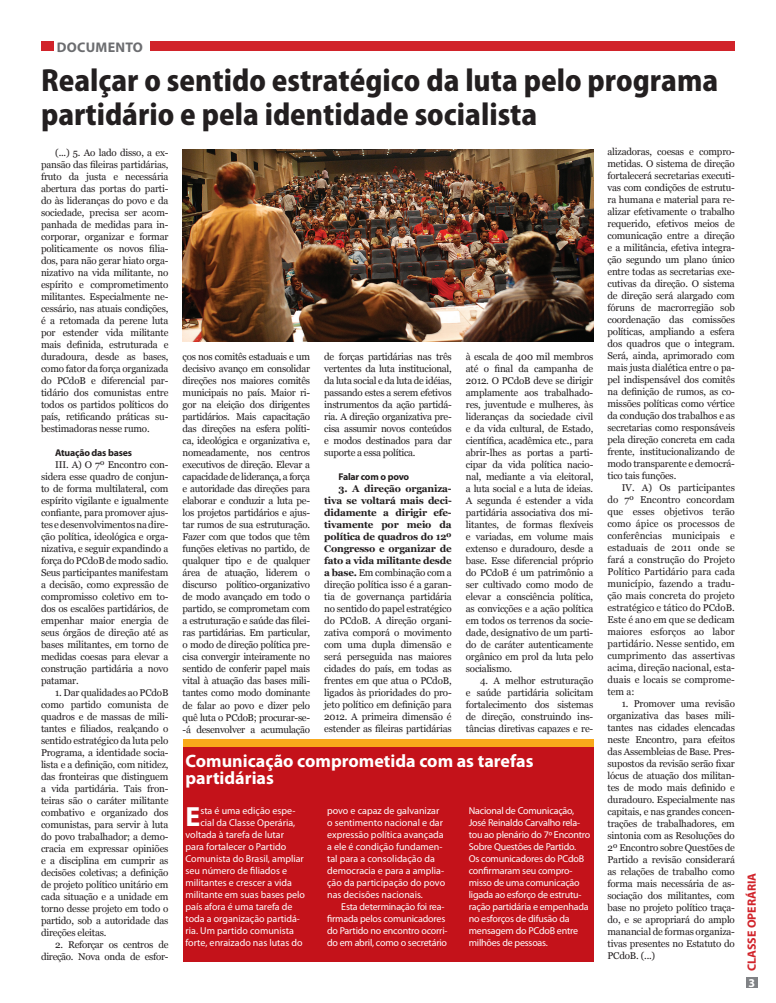
<style>
.page{position:relative;width:776px;height:1003px;background:#fff}
.page>*{position:absolute;margin:0;border:0;box-sizing:border-box;transform-origin:0 0}
.t1{font:800 28px/33.6px "Koz Go Pro";color:#231f20}
.t2{font:700 27.8px "Myriad Pro";color:#fff}
.t3{font:700 18px/17px "Myriad Pro";color:#fff}
.t4{font:700 14px "Myriad Pro";color:#6c6d70}
.t5{font:700 12px "Myriad Pro";color:#d1232a}
.t6{font:700 12px "Myriad Pro";color:#fff}
.t7{font:10px/12px "Myriad Pro";letter-spacing:-.005em;color:#fff}
.t8{font:9.8px/12px "Georgia";letter-spacing:-.02em;color:#231f20;text-align:justify}
.t9{font:700 9.8px "Myriad Pro";letter-spacing:-.02em;color:#231f20}
.s1{font-weight:700}
</style>
<div class="page">
<div style="left:183px;top:742px;width:410px;height:219px;background:#c4121a"></div>
<div style="left:41px;top:41px;width:13px;height:10px;background:#d1232a"></div>
<div style="left:150px;top:41px;width:584px;height:10px;background:#d1232a"></div>
<div style="left:746px;top:976px;width:11px;height:11px;background:#808285"></div>
<div style="left:183px;top:739px;width:410px;height:7px;background:#f9a91b"></div>
<img style="left:183px;top:149px;width:410px;height:193px">
<h3 class="t4" style="left:57px;top:38px;width:11px">documento</h3>
<h1 class="t1" style="left:41px;top:66px;width:678px">Realçar o sentido estratégico da luta pelo programa partidário e pela identidade socialista</h1>
<p class="t8" style="left:41px;top:146px;width:129px;text-indent:14px">(...) 5. Ao lado disso, a ex&shy;pansão das fileiras partidárias, fruto da justa e necessária abertura das portas do parti&shy;do às lideranças do povo e da sociedade, precisa ser acom&shy;panhada de medidas para in&shy;corporar, organizar e formar politicamente os novos filia&shy;dos, para não gerar hiato orga&shy;nizativo na vida militante, no espírito e comprometimento militantes. Especialmente ne&shy;cessário, nas atuais condições, é a retomada da perene luta por estender vida militante mais definida, estruturada e duradoura, desde as bases, como fator da força organizada do PCdoB e diferencial par&shy;tidário dos comunistas entre todos os partidos políticos do país, retificando práticas su&shy;bestimadoras nesse rumo.</p>
<p class="t9" style="left:55px;top:446px;width:78px">Atuação das bases</p>
<p class="t8" style="left:41px;top:458px;width:129px;text-indent:14px">III. A) O 7º Encontro con&shy;sidera esse quadro de conjun&shy;to de forma multilateral, com espírito vigilante e igualmente confiante, para promover ajus&shy;tes e desenvolvimentos na dire&shy;ção política, ideológica e orga&shy;nizativa, e seguir expandindo a força do PCdoB de modo sadio.<br>Seus participantes manifestam a decisão, como expressão de compromisso coletivo em to&shy;dos os escalões partidários, de empenhar maior energia de seus órgãos de direção até as bases militantes, em torno de medidas coesas para elevar a construção partidária a novo patamar.</p>
<p class="t8" style="left:41px;top:686px;width:129px;text-indent:14px">1. Dar qualidades ao PCdoB como partido comunista de quadros e de massas de mili&shy;tantes e filiados, realçando o sentido estratégico da luta pelo Programa, a identidade socia&shy;lista e a definição, com nitidez, das fronteiras que distinguem a vida partidária. Tais fron&shy;teiras são o caráter militante combativo e organizado dos comunistas, para servir à luta do povo trabalhador; a demo&shy;cracia em expressar opiniões e a disciplina em cumprir as decisões coletivas; a definição de projeto político unitário em cada situação e a unidade em torno desse projeto em todo o partido, sob a autoridade das direções eleitas.</p>
<p class="t8" style="left:41px;top:938px;width:129px;text-align:right">2. Reforçar os centros de direção. Nova onda de esfor-</p>
<p class="t8" style="left:183px;top:351px;width:129px">ços nos comitês estaduais e um decisivo avanço em consolidar direções nos maiores comitês municipais no país. Maior ri&shy;gor na eleição dos dirigentes partidários. Mais capacitação das direções na esfera políti&shy;ca, ideológica e organizativa e, nomeadamente, nos centros executivos de direção. Elevar a capacidade de liderança, a força e autoridade das direções para elaborar e conduzir a luta pe&shy;los projetos partidários e ajus&shy;tar rumos de sua estruturação.<br>Fazer com que todos que têm funções eletivas no partido, de qualquer tipo e de qualquer área de atuação, liderem o discurso político-organizativo de modo avançado em todo o partido, se comprometam com a estruturação e saúde das filei&shy;ras partidárias. Em particular, o modo de direção política pre&shy;cisa convergir inteiramente no sentido de conferir papel mais vital à atuação das bases mili&shy;tantes como modo dominante de falar ao povo e dizer pelo quê luta o PCdoB; procurar-se--á desenvolver a acumulação</p>
<p class="t8" style="left:324px;top:351px;width:129px">de forças partidárias nas três vertentes da luta institucional, da luta social e da luta de idéias, passando estes a serem efetivos instrumentos da ação partidá&shy;ria. A direção organizativa pre&shy;cisa assumir novos conteúdos e modos destinados para dar suporte a essa política.</p>
<p class="t9" style="left:338px;top:470px;width:72px">Falar com o povo</p>
<p class="t8" style="left:324px;top:483px;width:129px;text-indent:14px"><span class="s1">3. A direção organiza&shy;tiva se voltará mais deci&shy;didamente a dirigir efe&shy;tivamente por meio da política de quadros do 12º Congresso e organizar de fato a vida militante desde a base.</span> Em combinação com a direção política isso é a garan&shy;tia de governança partidária no sentido do papel estratégico do PCdoB. A direção organi&shy;zativa comporá o movimento com uma dupla dimensão e será perseguida nas maiores cidades do país, em todas as frentes em que atua o PCdoB, ligados às prioridades do pro&shy;jeto político em definição para 2012. A primeira dimensão é estender as fileiras partidárias</p>
<p class="t8" style="left:466px;top:351px;width:129px">à escala de 400 mil membros até o final da campanha de 2012. O PCdoB deve se dirigir amplamente aos trabalhado&shy;res, juventude e mulheres, às lideranças da sociedade civil e da vida cultural, de Estado, científica, acadêmica etc., para abrir-lhes as portas a parti&shy;cipar da vida política nacio&shy;nal, mediante a via eleitoral, a luta social e a luta de ideias.<br>A segunda é estender a vida partidária associativa dos mi&shy;litantes, de formas flexíveis e variadas, em volume mais extenso e duradouro, desde a base. Esse diferencial próprio do PCdoB é um patrimônio a ser cultivado como modo de elevar a consciência política, as convicções e a ação política em todos os terrenos da socie&shy;dade, designativo de um parti&shy;do de caráter autenticamente orgânico em prol da luta pelo socialismo.</p>
<p class="t8" style="left:466px;top:674px;width:129px;text-indent:14px">4. A melhor estruturação e saúde partidária solicitam fortalecimento dos sistemas de direção, construindo ins&shy;tâncias diretivas capazes e re-</p>
<h3 class="t3" style="left:185px;top:751px;width:349px">Comunicação comprometida com as tarefas partidárias</h3>
<h2 class="t2" style="left:185px;top:798px;width:16px">E</h2>
<p class="t7" style="left:200px;top:804px;width:97px">sta é uma edição espe-</p>
<p class="t7" style="left:200px;top:816px;width:96px">cial da Classe Operária,</p>
<p class="t7" style="left:185px;top:828px;width:100px">voltada à tarefa de lutar</p>
<p class="t7" style="left:185px;top:840px;width:102px">para fortalecer o Partido</p>
<p class="t7" style="left:185px;top:852px;width:120px">Comunista do Brasil, ampliar</p>
<p class="t7" style="left:185px;top:864px;width:103px">seu número de filiados e</p>
<p class="t7" style="left:185px;top:876px;width:108px">militantes e crescer a vida</p>
<p class="t7" style="left:185px;top:888px;width:121px">militante em suas bases pelo</p>
<p class="t7" style="left:185px;top:900px;width:108px">país afora é uma tarefa de</p>
<p class="t7" style="left:185px;top:912px;width:116px">toda a organização partidá-</p>
<p class="t7" style="left:185px;top:924px;width:110px">ria. Um partido comunista</p>
<p class="t7" style="left:185px;top:936px;width:119px">forte, enraizado nas lutas do</p>
<p class="t7" style="left:327px;top:804px;width:119px">povo e capaz de galvanizar o sentimento nacional e dar expressão política avançada a ele é condição fundamen&shy;tal para a consolidação da democracia e para a amplia&shy;ção da participação do povo nas decisões nacionais.</p>
<p class="t7" style="left:327px;top:900px;width:122px;text-indent:14px">Esta determinação foi rea&shy;firmada pelos comunicadores do Partido no encontro ocorri&shy;do em abril, como o secretário</p>
<p class="t7" style="left:468px;top:804px;width:123px">Nacional de Comunicação,<br>José Reinaldo Carvalho rela&shy;tou ao plenário do 7º Encontro<br>Sobre Questões de Partido.<br>Os comunicadores do PCdoB confirmaram seu compro&shy;misso de uma comunicação ligada ao esforço de estrutu&shy;ração partidária e empenhada no esforços de difusão da mensagem do PCdoB entre milhões de pessoas.</p>
<p class="t8" style="left:607px;top:145px;width:129px">alizadoras, coesas e compro&shy;metidas. O sistema de direção fortalecerá secretarias executi&shy;vas com condições de estrutu&shy;ra humana e material para re&shy;alizar efetivamente o trabalho requerido, efetivos meios de comunicação entre a direção e a militância, efetiva integra&shy;ção segundo um plano único entre todas as secretarias exe&shy;cutivas da direção. O sistema de direção será alargado com fóruns de macrorregião sob coordenação das comissões políticas, ampliando a esfera dos quadros que o integram.<br>Será, ainda, aprimorado com mais justa dialética entre o pa&shy;pel indispensável dos comitês na definição de rumos, as co&shy;missões políticas como vértice da condução dos trabalhos e as secretarias como responsáveis pela direção concreta em cada frente, institucionalizando de modo transparente e democrá&shy;tico tais funções.</p>
<p class="t8" style="left:607px;top:481px;width:129px;text-indent:14px">IV. A) Os participantes do 7º Encontro concordam que esses objetivos terão como ápice os processos de conferências municipais e estaduais de 2011 onde se fará a construção do Projeto Político Partidário para cada município, fazendo a tradu&shy;ção mais concreta do projeto estratégico e tático do PCdoB.<br>Este é ano em que se dedicam maiores esforços ao labor partidário. Nesse sentido, em cumprimento das assertivas acima, direção nacional, esta&shy;duais e locais se comprome&shy;tem a:</p>
<p class="t8" style="left:607px;top:697px;width:129px;text-indent:14px">1. Promover uma revisão organizativa das bases mili&shy;tantes nas cidades elencadas neste Encontro, para efeitos das Assembleias de Base. Pres&shy;supostos da revisão serão fixar lócus de atuação dos militan&shy;tes de modo mais definido e duradouro. Especialmente nas capitais, e nas grandes concen&shy;trações de trabalhadores, em sintonia com as Resoluções do 2º Encontro sobre Questões de Partido a revisão considerará as relações de trabalho como forma mais necessária de as&shy;sociação dos militantes, com base no projeto político traça&shy;do, e se apropriará do amplo manancial de formas organiza&shy;tivas presentes no Estatuto do PCdoB. (...)</p>
<p class="t5" style="left:743px;top:970px;width:100px;rotate:-90deg">CLASSE OPERÁRIA</p>
<p class="t6" style="left:748px;top:974px;width:8px">3</p>
</div>
